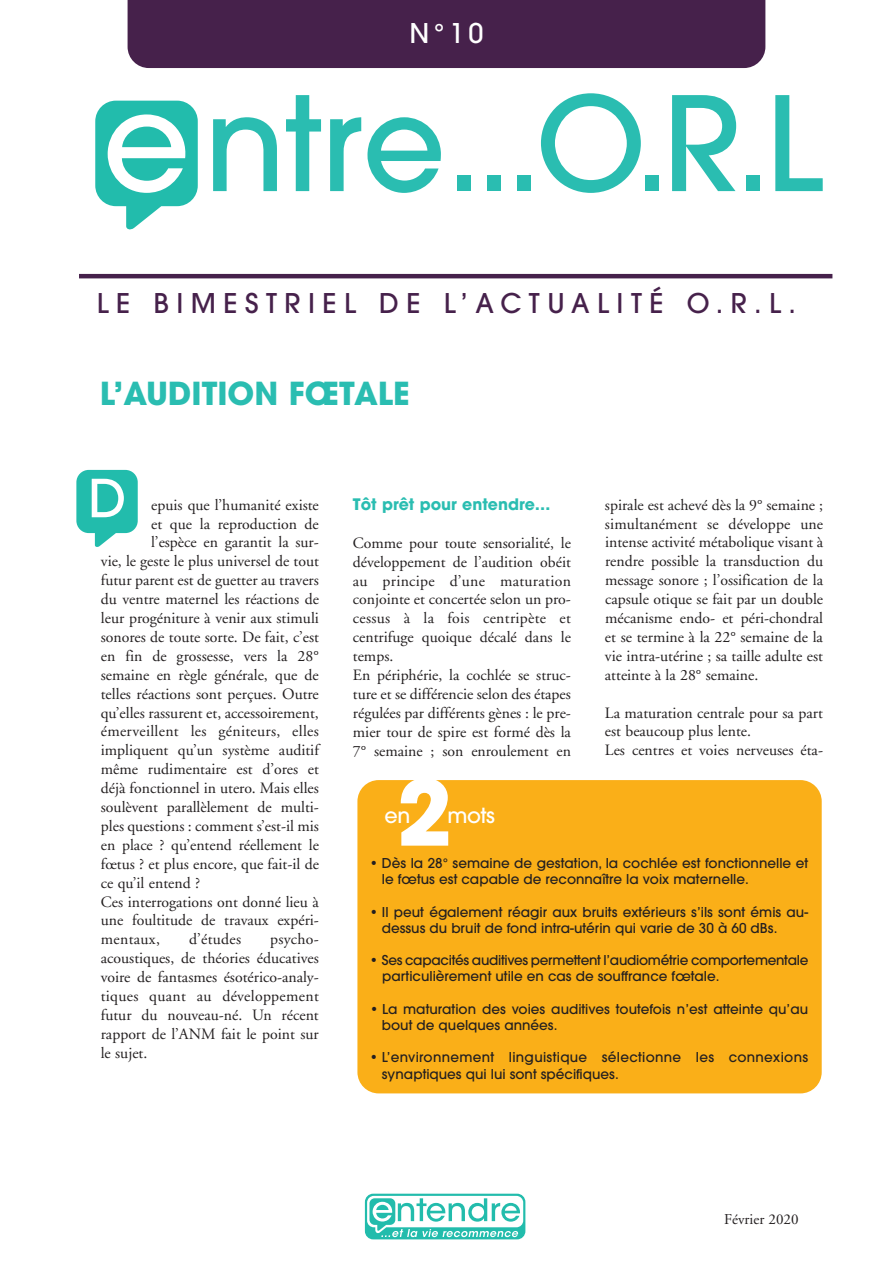
<style>
.page{position:relative;width:893px;height:1263px;background:#fff}
.page>*{position:absolute;margin:0;border:0;box-sizing:border-box;transform-origin:0 0}
.t1{font:500 129.75px "Avant Garde";color:#2abdb1}
.t2{font:700 89.85px "Avant Garde";color:#fff}
.t3{font:500 52.05px "Avant Garde";color:#fff}
.t4{font:700 31.5px "Avant Garde";color:#2abdb1}
.t5{font:500 27px "Avant Garde";letter-spacing:.275em;color:#46214b}
.t6{font:500 27px "Avant Garde";color:#fff}
.t7{font:500 20.7px "Avant Garde";letter-spacing:-.015em;color:#fff}
.t8{font:15.75px/18.9px "Adobe Garamond";color:#231f20;text-align:justify}
.t9{font:15.75px "Adobe Garamond";letter-spacing:.02em;color:#231f20}
.t10{font:700 15.75px "Avant Garde";color:#2abdb1}
.t11{font:15px "Adobe Garamond";color:#231f20}
.t12{font:500 13.5px/16.2px "Avant Garde";color:#231f20}
.t13{font:500 13.5px/16.2px "Avant Garde";letter-spacing:-.02em;color:#231f20}
.t14{font:500 13.5px/16.2px "Avant Garde";letter-spacing:.02em;color:#231f20}
</style>
<div class="page">
<div style="left:128px;top:0;width:637px;height:68px;background:#46214b"></div>
<div style="left:357px;top:780px;width:465px;height:313px;background:#faaf18;border-radius:21px"></div>
<hr style="left:79px;top:274px;width:753px;height:4px;background:#46214b">
<svg style="left:365px;top:1194px;width:160px;height:45px"></svg>
<svg style="left:367px;top:1196px;width:156px;height:41px"></svg>
<svg style="left:95px;top:100px;width:103px;height:130px"></svg>
<svg style="left:76px;top:469px;width:61px;height:78px"></svg>
<h3 class="t6" style="left:409px;top:17px;width:76px">N°10</h3>
<h1 class="t1" style="left:205px;top:64px;width:620px">ntre...O.R.L</h1>
<h3 class="t5" style="left:97px;top:287px;width:701px">LE BIMESTRIEL DE L’ACTUALITÉ O.R.L.</h3>
<h3 class="t4" style="left:100px;top:373px;width:311px">L’AUDITION FŒTALE</h3>
<h3 class="t3" style="left:88px;top:466px;width:40px">D</h3>
<p class="t8" style="left:151px;top:496px;width:169px">epuis que l’humanité existe</p>
<p class="t8" style="left:151px;top:514px;width:169px">et que la reproduction de</p>
<p class="t8" style="left:151px;top:533px;width:169px">l’espèce en garantit la sur-</p>
<p class="t8" style="left:101px;top:552px;width:220px">vie, le geste le plus universel de tout</p>
<p class="t8" style="left:101px;top:571px;width:220px">futur parent est de guetter au travers</p>
<p class="t8" style="left:101px;top:590px;width:220px">du ventre maternel les réactions de</p>
<p class="t8" style="left:101px;top:609px;width:220px">leur progéniture à venir aux stimuli</p>
<p class="t8" style="left:101px;top:628px;width:220px">sonores de toute sorte. De fait, c’est</p>
<p class="t8" style="left:101px;top:647px;width:219px">en fin de grossesse, vers la 28°</p>
<p class="t8" style="left:101px;top:666px;width:220px">semaine en règle générale, que de</p>
<p class="t8" style="left:101px;top:685px;width:220px">telles réactions sont perçues. Outre</p>
<p class="t8" style="left:101px;top:703px;width:220px">qu’elles rassurent et, accessoirement,</p>
<p class="t9" style="left:101px;top:723px;width:220px">émerveillent les géniteurs, elles</p>
<p class="t8" style="left:101px;top:741px;width:220px">impliquent qu’un système auditif</p>
<p class="t8" style="left:101px;top:760px;width:220px">même rudimentaire est d’ores et</p>
<p class="t8" style="left:101px;top:779px;width:220px">déjà fonctionnel in utero. Mais elles</p>
<p class="t8" style="left:101px;top:798px;width:220px">soulèvent parallèlement de multi-</p>
<p class="t8" style="left:101px;top:817px;width:220px">ples questions : comment s’est-il mis</p>
<p class="t8" style="left:101px;top:836px;width:220px">en place ? qu’entend réellement le</p>
<p class="t8" style="left:101px;top:855px;width:220px">fœtus ? et plus encore, que fait-il de</p>
<p class="t8" style="left:101px;top:874px;width:101px">ce qu’il entend ?</p>
<p class="t8" style="left:101px;top:892px;width:220px">Ces interrogations ont donné lieu à</p>
<p class="t8" style="left:101px;top:911px;width:220px">une foultitude de travaux expéri-</p>
<p class="t9" style="left:101px;top:931px;width:61px">mentaux,</p>
<p class="t8" style="left:189px;top:930px;width:54px">d’études</p>
<p class="t8" style="left:101px;top:930px;width:220px;text-indent:169px">psycho&shy;acoustiques, de théories éducatives voire de fantasmes ésotérico-analy&shy;tiques quant au développement futur du nouveau-né. Un récent rapport de l’ANM fait le point sur le sujet.</p>
<p class="t10" style="left:353px;top:494px;width:199px">Tôt prêt pour entendre…</p>
<p class="t8" style="left:353px;top:534px;width:220px;text-align:left">Comme pour toute sensorialité, le développement de l’audition obéit au principe d’une maturation conjointe et concertée selon un pro&shy;cessus à la fois centripète et centrifuge quoique décalé dans le temps.<br>En périphérie, la cochlée se struc&shy;ture et se différencie selon des étapes régulées par différents gènes : le pre&shy;mier tour de spire est formé dès la<br>7° semaine ; son enroulement en</p>
<h2 class="t2" style="left:397px;top:754px;width:57px">2</h2>
<h3 class="t7" style="left:447px;top:803px;width:49px">mots</h3>
<h3 class="t7" style="left:384px;top:803px;width:27px">en</h3>
<p class="t8" style="left:605px;top:496px;width:220px">spirale est achevé dès la 9° semaine ; simultanément se développe une intense activité métabolique visant à rendre possible la transduction du message sonore ; l’ossification de la capsule otique se fait par un double mécanisme endo- et péri-chondral et se termine à la 22° semaine de la vie intra-utérine ; sa taille adulte est atteinte à la 28° semaine.</p>
<p class="t8" style="left:605px;top:703px;width:220px;text-align:left">La maturation centrale pour sa part est beaucoup plus lente.<br>Les centres et voies nerveuses éta-</p>
<p class="t12" style="left:382px;top:855px;width:428px;text-indent:-12px">• Dès la 28° semaine de gestation, la cochlée est fonctionnelle et le fœtus est capable de reconnaître la voix maternelle.</p>
<p class="t12" style="left:382px;top:903px;width:428px;text-indent:-12px">• Il peut également réagir aux bruits extérieurs s’ils sont émis au&shy;dessus du bruit de fond intra-utérin qui varie de 30 à 60 dBs.</p>
<p class="t13" style="left:382px;top:952px;width:428px;text-indent:-12px">• Ses capacités auditives permettent l’audiométrie comportementale particulièrement utile en cas de souffrance fœtale.</p>
<p class="t12" style="left:382px;top:1001px;width:428px;text-indent:-12px">• La maturation des voies auditives toutefois n’est atteinte qu’au bout de quelques années.</p>
<p class="t14" style="left:382px;top:1049px;width:428px;text-indent:-12px">• L’environnement linguistique sélectionne les connexions synaptiques qui lui sont spécifiques.</p>
<p class="t11" style="left:724px;top:1211px;width:76px">Février 2020</p>
</div>
